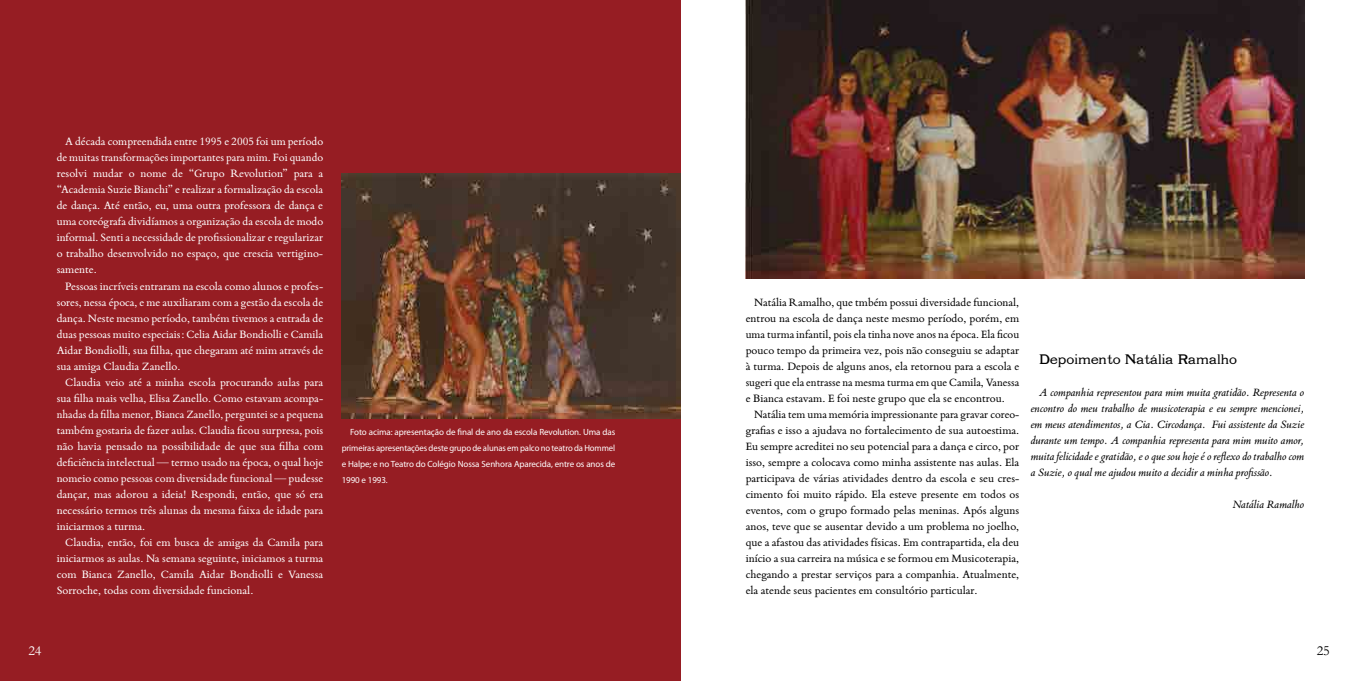
<style>
.page{position:relative;width:1361px;height:681px;background:#fff}
.page>*{position:absolute;margin:0;border:0;box-sizing:border-box;transform-origin:0 0}
.t1{font:14px "Chartrand";color:#000}
.t2{font:14px "Garamond";color:#000}
.t3{font:14px "Garamond";color:#fff}
.t4{font:12px/16px "Bembo Book MT Std";color:#fff;text-align:justify}
.t5{font:12px/16px "Bembo Book MT Std";color:#000;text-align:justify}
.t6{font:italic 12px/16px "Bembo Book MT Std";color:#000;text-align:justify}
.t7{font:9px/16px "Myriad Pro";letter-spacing:-.01em;color:#fff;text-align:justify}
</style>
<div class="page">
<div style="left:0;top:0;width:680px;height:680px;background:#961d23"></div>
<img style="left:746px;top:0;width:558px;height:278px">
<img style="left:342px;top:173px;width:338px;height:245px">
<p class="t4" style="left:57px;top:133px;width:268px;text-indent:9px">A década compreendida entre 1995 e 2005 foi um período de muitas transformações importantes para mim. Foi quando resolvi mudar o nome de “Grupo Revolution” para a “Academia Suzie Bianchi” e realizar a formalização da escola de dança. Até então, eu, uma outra professora de dança e uma coreógrafa dividíamos a organização da escola de modo informal. Senti a necessidade de profissionalizar e regularizar o trabalho desenvolvido no espaço, que crescia vertigino&shy;samente.</p>
<p class="t4" style="left:57px;top:277px;width:268px;text-indent:9px">Pessoas incríveis entraram na escola como alunos e profes&shy;sores, nessa época, e me auxiliaram com a gestão da escola de dança. Neste mesmo período, também tivemos a entrada de duas pessoas muito especiais: Celia Aidar Bondiolli e Camila Aidar Bondiolli, sua filha, que chegaram até mim através de sua amiga Claudia Zanello.</p>
<p class="t4" style="left:57px;top:373px;width:268px;text-indent:9px">Claudia veio até a minha escola procurando aulas para sua filha mais velha, Elisa Zanello. Como estavam acompa&shy;nhadas da filha menor, Bianca Zanello, perguntei se a pequena também gostaria de fazer aulas. Claudia ficou surpresa, pois não havia pensado na possibilidade de que sua filha com deficiência intelectual — termo usado na época, o qual hoje nomeio como pessoas com diversidade funcional — pudesse dançar, mas adorou a ideia! Respondi, então, que só era necessário termos três alunas da mesma faixa de idade para iniciarmos a turma.</p>
<p class="t4" style="left:57px;top:533px;width:268px;text-indent:9px">Claudia, então, foi em busca de amigas da Camila para iniciarmos as aulas. Na semana seguinte, iniciamos a turma com Bianca Zanello, Camila Aidar Bondiolli e Vanessa Sorroche, todas com diversidade funcional.</p>
<p class="t7" style="left:342px;top:424px;width:275px;text-indent:9px">Foto acima: apresentação de final de ano da escola Revolution. Uma das primeiras apresentações deste grupo de alunas em palco no teatro da Hommel e Halpe; e no Teatro do Colégio Nossa Senhora Aparecida, entre os anos de 1990 e 1993.</p>
<p class="t3" style="left:28px;top:641px;width:15px">24</p>
<p class="t5" style="left:746px;top:293px;width:275px;text-indent:9px">Natália Ramalho, que tmbém possui diversidade funcional, entrou na escola de dança neste mesmo período, porém, em uma turma infantil, pois ela tinha nove anos na época. Ela ficou pouco tempo da primeira vez, pois não conseguiu se adaptar à turma. Depois de alguns anos, ela retornou para a escola e sugeri que ela entrasse na mesma turma em que Camila, Vanessa e Bianca estavam. E foi neste grupo que ela se encontrou.</p>
<p class="t5" style="left:746px;top:405px;width:275px;text-indent:9px">Natália tem uma memória impressionante para gravar coreo&shy;grafias e isso a ajudava no fortalecimento de sua autoestima.<br>Eu sempre acreditei no seu potencial para a dança e circo, por isso, sempre a colocava como minha assistente nas aulas. Ela participava de várias atividades dentro da escola e seu cres&shy;cimento foi muito rápido. Ela esteve presente em todos os eventos, com o grupo formado pelas meninas. Após alguns anos, teve que se ausentar devido a um problema no joelho, que a afastou das atividades físicas. Em contrapartida, ela deu início a sua carreira na música e se formou em Musicoterapia, chegando a prestar serviços para a companhia. Atualmente, ela atende seus pacientes em consultório particular.</p>
<p class="t1" style="left:1039px;top:351px;width:199px">Depoimento Natália Ramalho</p>
<p class="t6" style="left:1030px;top:383px;width:275px;text-indent:9px">A companhia representou para mim muita gratidão. Representa o encontro do meu trabalho de musicoterapia e eu sempre mencionei, em meus atendimentos, a Cia. Circodança. Fui assistente da Suzie durante um tempo. A companhia representa para mim muito amor, muita felicidade e gratidão, e o que sou hoje é o reflexo do trabalho com a Suzie, o qual me ajudou muito a decidir a minha profissão.</p>
<p class="t6" style="left:1232px;top:495px;width:73px">Natália Ramalho</p>
<p class="t2" style="left:1316px;top:641px;width:15px">25</p>
</div>
